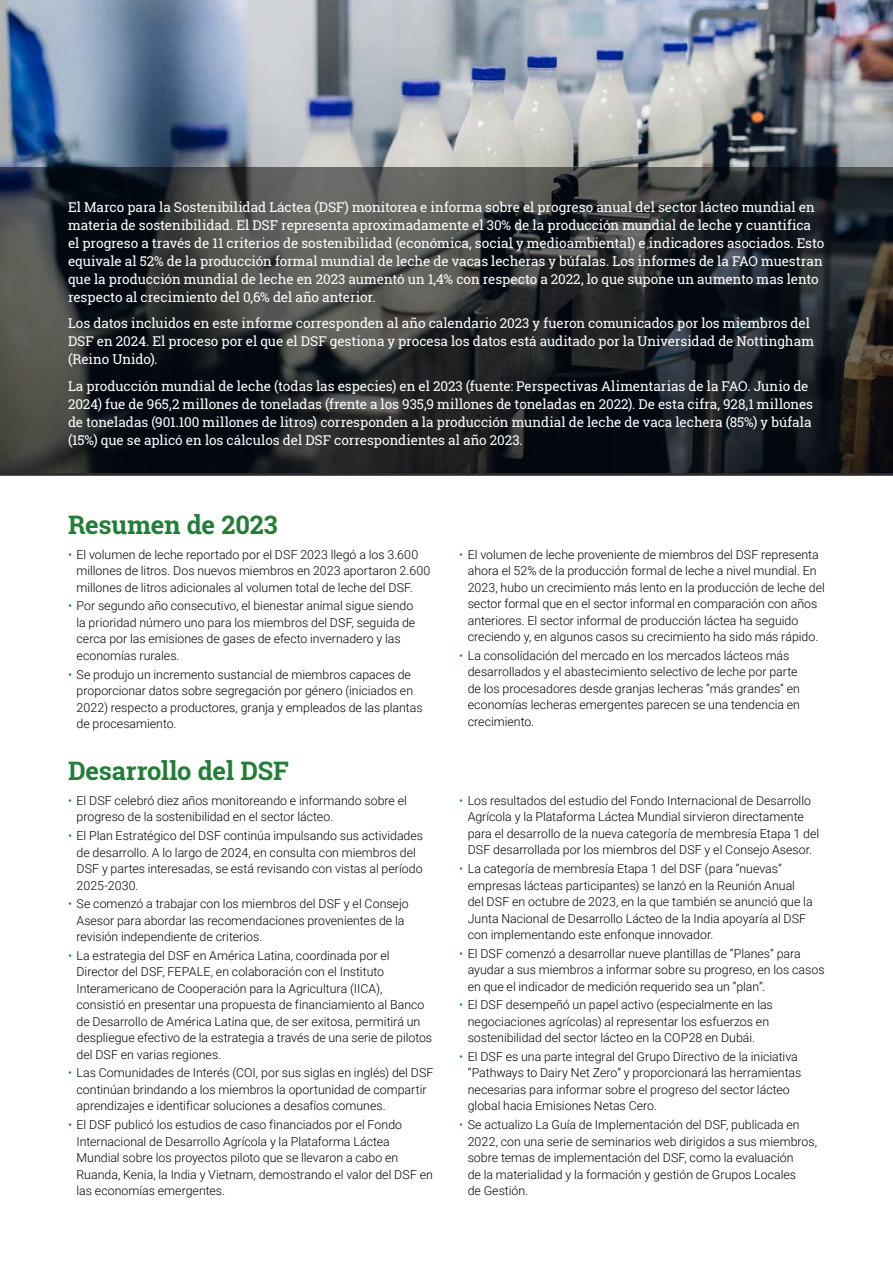
<style>
.page{position:relative;width:893px;height:1263px;background:#fff}
.page>*{position:absolute;margin:0;border:0;box-sizing:border-box;transform-origin:0 0}
.t1{font:700 25.5px "Roboto Slab";letter-spacing:-.005em;color:#227e37}
.t2{font:13.5px/18px "Roboto Slab";letter-spacing:-.005em;color:#fff}
.t3{font:300 12.3px/16.5px "Roboto";color:#000}
.s1{color:#227e37}
</style>
<div class="page">
<img style="left:0;top:0;width:893px;height:168px">
<svg style="left:0;top:168px;width:893px;height:307px;background:#292b2e"></svg>
<p class="t2" style="left:68px;top:198px;width:758px">El Marco para la Sostenibilidad Láctea (DSF) monitorea e informa sobre el progreso anual del sector lácteo mundial en materia de sostenibilidad. El DSF representa aproximadamente el 30% de la producción mundial de leche y cuantifica el progreso a través de 11 criterios de sostenibilidad (económica, social y medioambiental) e indicadores asociados. Esto equivale al 52% de la producción formal mundial de leche de vacas lecheras y búfalas. Los informes de la FAO muestran que la producción mundial de leche en 2023 aumentó un 1,4% con respecto a 2022, lo que supone un aumento mas lento respecto al crecimiento del 0,6% del año anterior.</p>
<p class="t2" style="left:68px;top:314px;width:748px">Los datos incluidos en este informe corresponden al año calendario 2023 y fueron comunicados por los miembros del<br>DSF en 2024. El proceso por el que el DSF gestiona y procesa los datos está auditado por la Universidad de Nottingham (Reino Unido).</p>
<p class="t2" style="left:68px;top:377px;width:747px">La producción mundial de leche (todas las especies) en el 2023 (fuente: Perspectivas Alimentarias de la FAO. Junio de 2024) fue de 965,2 millones de toneladas (frente a los 935,9 millones de toneladas en 2022). De esta cifra, 928,1 millones de toneladas (901.100 millones de litros) corresponden a la producción mundial de leche de vaca lechera (85%) y búfala (15%) que se aplicó en los cálculos del DSF correspondientes al año 2023.</p>
<h1 class="t1" style="left:68px;top:507px;width:211px">Resumen de 2023</h1>
<p class="t3" style="left:77px;top:546px;width:355px;text-indent:-9px"><span class="s1">•</span> El volumen de leche reportado por el DSF 2023 llegó a los 3.600 millones de litros. Dos nuevos miembros en 2023 aportaron 2.600 millones de litros adicionales al volumen total de leche del DSF.</p>
<p class="t3" style="left:77px;top:597px;width:340px;text-indent:-9px"><span class="s1">•</span> Por segundo año consecutivo, el bienestar animal sigue siendo la prioridad número uno para los miembros del DSF, seguida de cerca por las emisiones de gases de efecto invernadero y las economías rurales.</p>
<p class="t3" style="left:77px;top:665px;width:348px;text-indent:-9px"><span class="s1">•</span> Se produjo un incremento sustancial de miembros capaces de proporcionar datos sobre segregación por género (iniciados en 2022) respecto a productores, granja y empleados de las plantas de procesamiento.</p>
<h1 class="t1" style="left:68px;top:753px;width:222px">Desarrollo del DSF</h1>
<p class="t3" style="left:77px;top:792px;width:332px;text-indent:-9px"><span class="s1">•</span> El DSF celebró diez años monitoreando e informando sobre el progreso de la sostenibilidad en el sector lácteo.</p>
<p class="t3" style="left:77px;top:827px;width:348px;text-indent:-9px"><span class="s1">•</span> El Plan Estratégico del DSF continúa impulsando sus actividades de desarrollo. A lo largo de 2024, en consulta con miembros del DSF y partes interesadas, se está revisando con vistas al período 2025-2030.</p>
<p class="t3" style="left:77px;top:895px;width:334px;text-indent:-9px"><span class="s1">•</span> Se comenzó a trabajar con los miembros del DSF y el Consejo<br>Asesor para abordar las recomendaciones provenientes de la revisión independiente de criterios.</p>
<p class="t3" style="left:77px;top:947px;width:357px;text-indent:-9px"><span class="s1">•</span> La estrategia del DSF en América Latina, coordinada por el Director del DSF, FEPALE, en colaboración con el Instituto Interamericano de Cooperación para la Agricultura (IICA), consistió en presentar una propuesta de financiamiento al Banco de Desarrollo de América Latina que, de ser exitosa, permitirá un despliegue efectivo de la estrategia a través de una serie de pilotos del DSF en varias regiones.</p>
<p class="t3" style="left:77px;top:1064px;width:359px;text-indent:-9px"><span class="s1">•</span> Las Comunidades de Interés (COI, por sus siglas en inglés) del DSF continúan brindando a los miembros la oportunidad de compartir aprendizajes e identificar soluciones a desafíos comunes.</p>
<p class="t3" style="left:77px;top:1116px;width:358px;text-indent:-9px"><span class="s1">•</span> El DSF publicó los estudios de caso financiados por el Fondo Internacional de Desarrollo Agrícola y la Plataforma Láctea Mundial sobre los proyectos piloto que se llevaron a cabo en Ruanda, Kenia, la India y Vietnam, demostrando el valor del DSF en las economías emergentes.</p>
<p class="t3" style="left:468px;top:546px;width:359px;text-indent:-9px"><span class="s1">•</span> El volumen de leche proveniente de miembros del DSF representa ahora el 52% de la producción formal de leche a nivel mundial. En 2023, hubo un crecimiento más lento en la producción de leche del sector formal que en el sector informal en comparación con años anteriores. El sector informal de producción láctea ha seguido creciendo y, en algunos casos su crecimiento ha sido más rápido.</p>
<p class="t3" style="left:468px;top:647px;width:334px;text-indent:-9px"><span class="s1">•</span> La consolidación del mercado en los mercados lácteos más desarrollados y el abastecimiento selectivo de leche por parte de los procesadores desde granjas lecheras “más grandes” en economías lecheras emergentes parecen se una tendencia en crecimiento.</p>
<p class="t3" style="left:468px;top:792px;width:353px;text-indent:-9px"><span class="s1">•</span> Los resultados del estudio del Fondo Internacional de Desarrollo Agrícola y la Plataforma Láctea Mundial sirvieron directamente para el desarrollo de la nueva categoría de membresía Etapa 1 del DSF desarrollada por los miembros del DSF y el Consejo Asesor.</p>
<p class="t3" style="left:468px;top:860px;width:346px;text-indent:-9px"><span class="s1">•</span> La categoría de membresía Etapa 1 del DSF (para “nuevas” empresas lácteas participantes) se lanzó en la Reunión Anual del DSF en octubre de 2023, en la que también se anunció que la Junta Nacional de Desarrollo Lácteo de la India apoyaría al DSF con implementando este enfonque innovador.</p>
<p class="t3" style="left:468px;top:944px;width:358px;text-indent:-9px"><span class="s1">•</span> El DSF comenzó a desarrollar nueve plantillas de “Planes” para ayudar a sus miembros a informar sobre su progreso, en los casos en que el indicador de medición requerido sea un “plan”.</p>
<p class="t3" style="left:468px;top:996px;width:307px;text-indent:-9px"><span class="s1">•</span> El DSF desempeñó un papel activo (especialmente en las negociaciones agrícolas) al representar los esfuerzos en sostenibilidad del sector lácteo en la COP28 en Dubái.</p>
<p class="t3" style="left:468px;top:1048px;width:335px;text-indent:-9px"><span class="s1">•</span> El DSF es una parte integral del Grupo Directivo de la iniciativa “Pathways to Dairy Net Zero” y proporcionará las herramientas necesarias para informar sobre el progreso del sector lácteo global hacia Emisiones Netas Cero.</p>
<p class="t3" style="left:468px;top:1116px;width:351px;text-indent:-9px"><span class="s1">•</span> Se actualizo La Guía de Implementación del DSF, publicada en 2022, con una serie de seminarios web dirigidos a sus miembros, sobre temas de implementación del DSF, como la evaluación<br>de la materialidad y la formación y gestión de Grupos Locales<br>de Gestión.</p>
</div>
